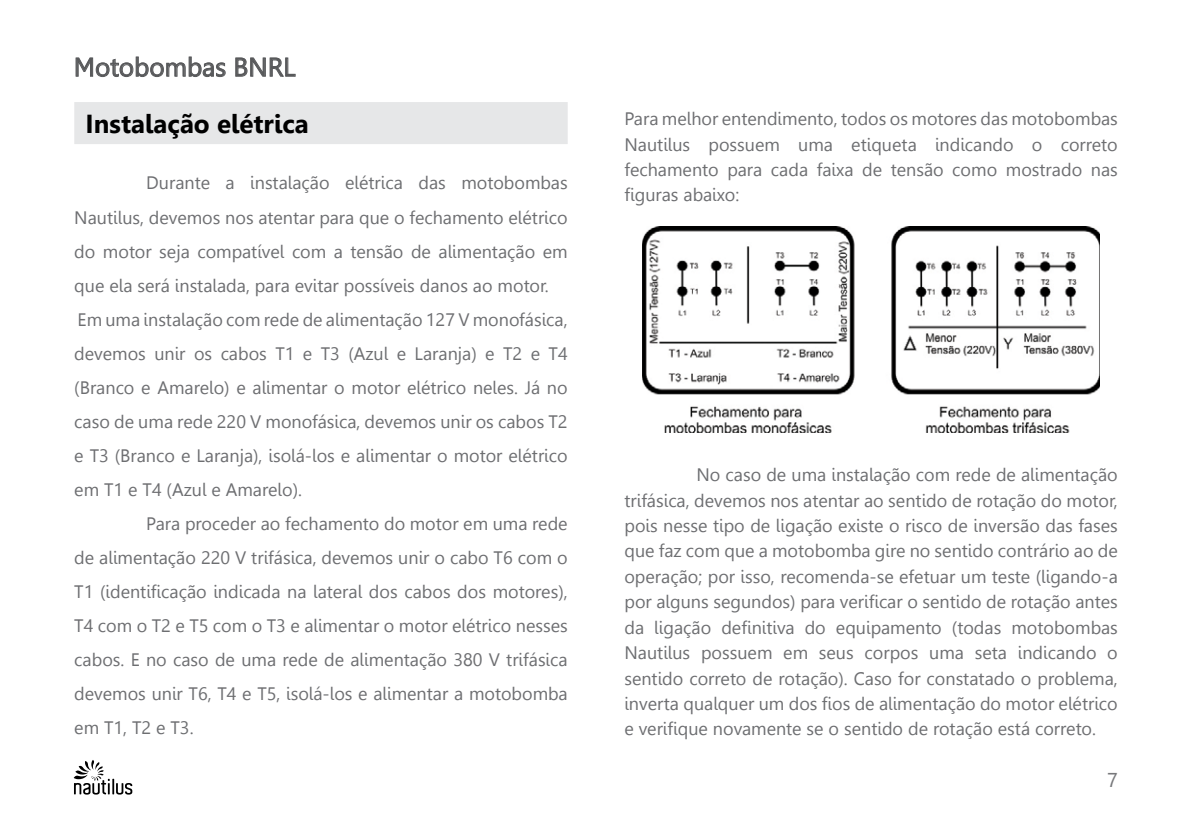
<style>
.page{position:relative;width:1191px;height:823px;background:#fff}
.page>*{position:absolute;margin:0;border:0;box-sizing:border-box;transform-origin:0 0}
.t1{font:700 26px "Leelawadee";color:#000}
.t2{font:26px "Leelawadee";color:#58595b}
.t3{font:20px "Leelawadee";color:#77787b}
.t4{font:18px/25.4px "Leelawadee";color:#6d6e71;text-align:justify}
</style>
<div class="page">
<svg style="left:76px;top:57px;width:149px;height:20px"></svg>
<svg style="left:236px;top:58px;width:59px;height:18px"></svg>
<svg style="left:74px;top:760px;width:58px;height:34px"></svg>
<div style="left:74px;top:102px;width:493px;height:42px;background:#e6e7e8"></div>
<img style="left:642px;top:227px;width:458px;height:205px">
<h1 class="t2" style="left:74px;top:52px;width:223px">Motobombas BNRL</h1>
<h1 class="t1" style="left:86px;top:108px;width:225px">Instalação elétrica</h1>
<p class="t4" style="left:146px;top:170px;width:423px">Durante a instalação elétrica das motobombas</p>
<p class="t4" style="left:74px;top:204px;width:495px">Nautilus, devemos nos atentar para que o fechamento elétrico</p>
<p class="t4" style="left:74px;top:238px;width:495px">do motor seja compatível com a tensão de alimentação em</p>
<p class="t4" style="left:74px;top:272px;width:476px">que ela será instalada, para evitar possíveis danos ao motor.</p>
<p class="t4" style="left:78px;top:306px;width:491px">Em uma instalação com rede de alimentação 127 V monofásica,</p>
<p class="t4" style="left:74px;top:340px;width:495px">devemos unir os cabos T1 e T3 (Azul e Laranja) e T2 e T4</p>
<p class="t4" style="left:74px;top:374px;width:495px">(Branco e Amarelo) e alimentar o motor elétrico neles. Já no</p>
<p class="t4" style="left:74px;top:408px;width:495px">caso de uma rede 220 V monofásica, devemos unir os cabos T2</p>
<p class="t4" style="left:74px;top:442px;width:495px">e T3 (Branco e Laranja), isolá-los e alimentar o motor elétrico</p>
<p class="t4" style="left:74px;top:476px;width:229px">em T1 e T4 (Azul e Amarelo).</p>
<p class="t4" style="left:146px;top:510px;width:423px">Para proceder ao fechamento do motor em uma rede</p>
<p class="t4" style="left:74px;top:544px;width:495px">de alimentação 220 V trifásica, devemos unir o cabo T6 com o</p>
<p class="t4" style="left:74px;top:578px;width:495px">T1 (identificação indicada na lateral dos cabos dos motores),</p>
<p class="t4" style="left:74px;top:612px;width:495px">T4 com o T2 e T5 com o T3 e alimentar o motor elétrico nesses</p>
<p class="t4" style="left:74px;top:646px;width:495px">cabos. E no caso de uma rede de alimentação 380 V trifásica</p>
<p class="t4" style="left:74px;top:680px;width:495px">devemos unir T6, T4 e T5, isolá-los e alimentar a motobomba</p>
<p class="t4" style="left:74px;top:714px;width:121px">em T1, T2 e T3.</p>
<p class="t4" style="left:624px;top:106px;width:495px">Para melhor entendimento, todos os motores das motobombas Nautilus possuem uma etiqueta indicando o correto fechamento para cada faixa de tensão como mostrado nas figuras abaixo:</p>
<p class="t4" style="left:624px;top:462px;width:495px;text-indent:72px">No caso de uma instalação com rede de alimentação trifásica, devemos nos atentar ao sentido de rotação do motor, pois nesse tipo de ligação existe o risco de inversão das fases que faz com que a motobomba gire no sentido contrário ao de operação; por isso, recomenda-se efetuar um teste (ligando-a por alguns segundos) para verificar o sentido de rotação antes da ligação definitiva do equipamento (todas motobombas Nautilus possuem em seus corpos uma seta indicando o sentido correto de rotação). Caso for constatado o problema, inverta qualquer um dos fios de alimentação do motor elétrico e verifique novamente se o sentido de rotação está correto.</p>
<p class="t3" style="left:1107px;top:767px;width:12px">7</p>
</div>
